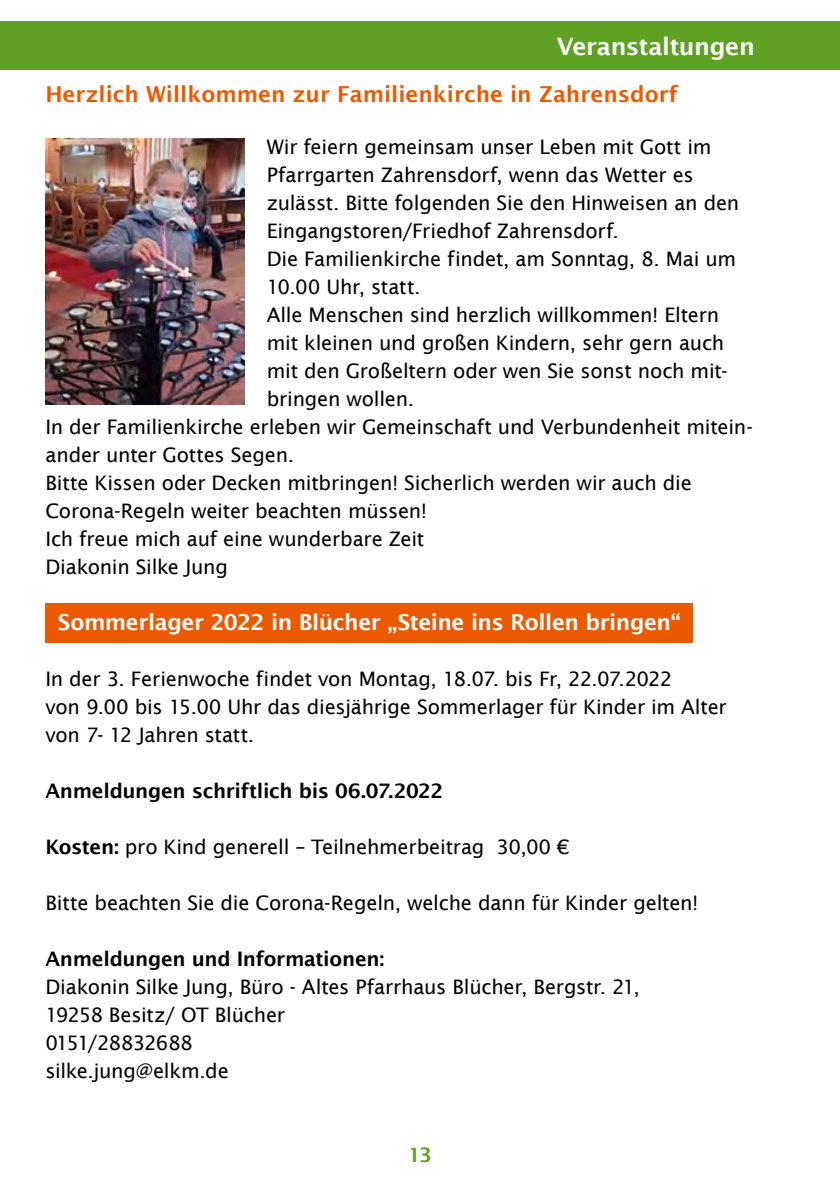
<style>
.page{position:relative;width:840px;height:1191px;background:#fff}
.page>*{position:absolute;margin:0;border:0;box-sizing:border-box;transform-origin:0 0}
.t1{font:600 24px "Lucida Sans";letter-spacing:-.015em;color:#fff}
.t2{font:600 22px "Lucida Sans";color:#ec5900}
.t3{font:600 22px "Lucida Sans";letter-spacing:-.02em;color:#fff}
.t4{font:20px/28px "Lucida Sans";letter-spacing:-.01em;color:#000}
.t5{font:600 20px "Lucida Sans";letter-spacing:-.015em;color:#000}
.t6{font:600 20px "Lucida Sans";color:#5fa123}
.s1{font-weight:600}
</style>
<div class="page">
<div style="left:0;top:21px;width:839px;height:48px;background:#5fa123"></div>
<div style="left:45px;top:603px;width:647px;height:40px;background:#ec5900"></div>
<img style="left:45px;top:139px;width:199px;height:265px">
<p class="t1" style="left:556px;top:32px;width:199px">Veranstaltungen</p>
<p class="t2" style="left:45px;top:82px;width:634px">Herzlich Willkommen zur Familienkirche in Zahrensdorf</p>
<p class="t4" style="left:266px;top:133px;width:446px">Wir feiern gemeinsam unser Leben mit Gott im</p>
<p class="t4" style="left:266px;top:161px;width:428px">Pfarrgarten Zahrensdorf, wenn das Wetter es</p>
<p class="t4" style="left:266px;top:189px;width:474px">zulässt. Bitte folgenden Sie den Hinweisen an den</p>
<p class="t4" style="left:266px;top:217px;width:353px">Eingangstoren/Friedhof Zahrensdorf.</p>
<p class="t4" style="left:266px;top:245px;width:471px">Die Familienkirche findet, am Sonntag, 8. Mai um</p>
<p class="t4" style="left:266px;top:273px;width:155px">10.00 Uhr, statt.</p>
<p class="t4" style="left:266px;top:301px;width:454px">Alle Menschen sind herzlich willkommen! Eltern</p>
<p class="t4" style="left:266px;top:329px;width:459px">mit kleinen und großen Kindern, sehr gern auch</p>
<p class="t4" style="left:266px;top:357px;width:462px">mit den Großeltern oder wen Sie sonst noch mit-</p>
<p class="t4" style="left:266px;top:385px;width:149px">bringen wollen.</p>
<p class="t4" style="left:45px;top:413px;width:708px">In der Familienkirche erleben wir Gemeinschaft und Verbundenheit mitein-</p>
<p class="t4" style="left:45px;top:441px;width:250px">ander unter Gottes Segen.</p>
<p class="t4" style="left:45px;top:469px;width:647px">Bitte Kissen oder Decken mitbringen! Sicherlich werden wir auch die</p>
<p class="t4" style="left:45px;top:497px;width:383px">Corona-Regeln weiter beachten müssen!</p>
<p class="t4" style="left:45px;top:525px;width:380px">Ich freue mich auf eine wunderbare Zeit</p>
<p class="t4" style="left:45px;top:553px;width:184px">Diakonin Silke Jung</p>
<p class="t3" style="left:58px;top:610px;width:624px">Sommerlager 2022 in Blücher „Steine ins Rollen bringen“</p>
<p class="t4" style="left:45px;top:665px;width:682px">In der 3. Ferienwoche findet von Montag, 18.07. bis Fr, 22.07.2022<br>von 9.00 bis 15.00 Uhr das diesjährige Sommerlager für Kinder im Alter von 7- 12 Jahren statt.</p>
<p class="t5" style="left:45px;top:779px;width:399px">Anmeldungen schriftlich bis 06.07.2022</p>
<p class="t4" style="left:45px;top:833px;width:525px"><span class="s1">Kosten:</span> pro Kind generell – Teilnehmerbeitrag 30,00 €</p>
<p class="t4" style="left:45px;top:889px;width:654px">Bitte beachten Sie die Corona-Regeln, welche dann für Kinder gelten!</p>
<p class="t5" style="left:45px;top:947px;width:340px">Anmeldungen und Informationen:</p>
<p class="t4" style="left:45px;top:973px;width:595px">Diakonin Silke Jung, Büro - Altes Pfarrhaus Blücher, Bergstr. 21,<br>19258 Besitz/ OT Blücher<br>0151/28832688<br>silke.jung@elkm.de</p>
<p class="t6" style="left:408px;top:1143px;width:25px">13</p>
</div>
